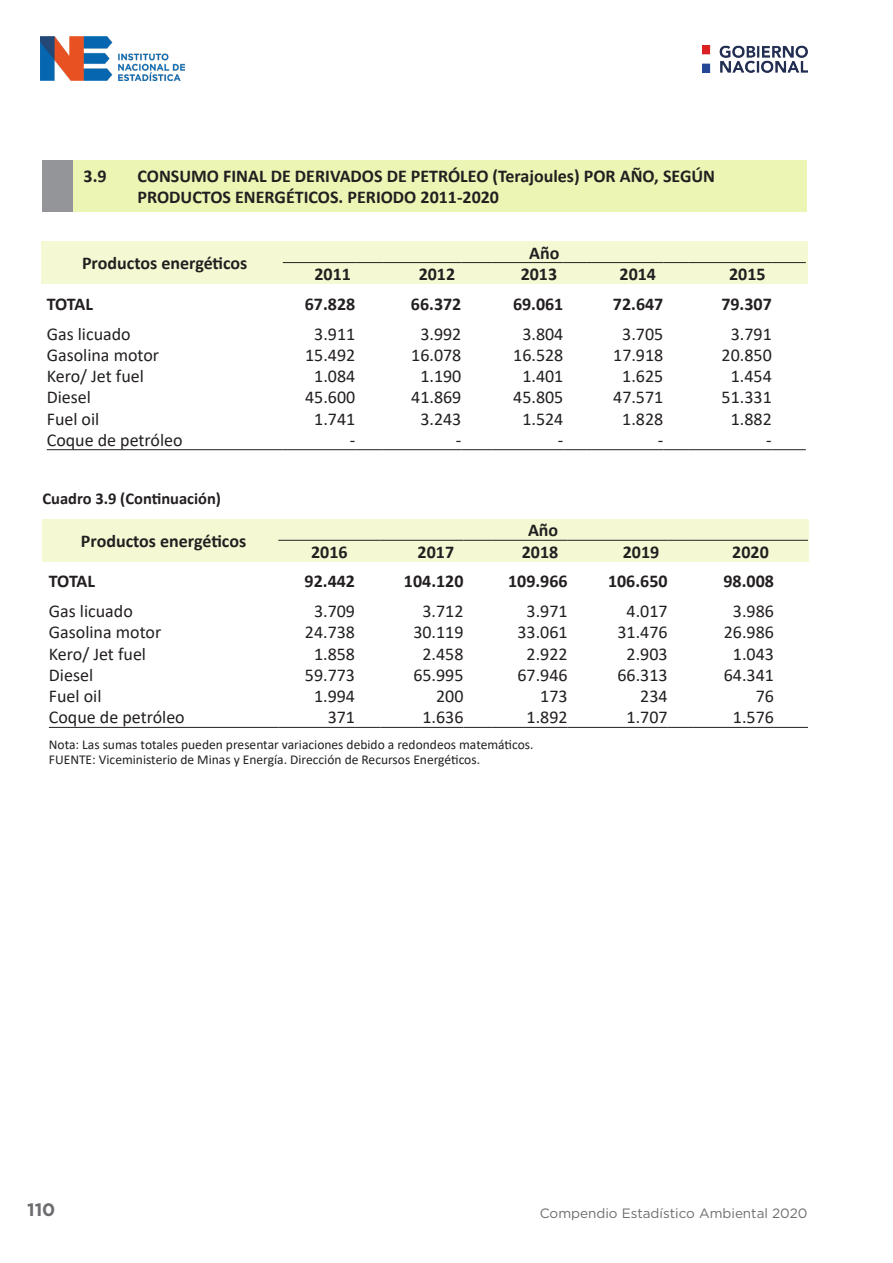
<style>
.page{position:relative;width:893px;height:1263px;background:#fff}
.page>*{position:absolute;margin:0;border:0;box-sizing:border-box;transform-origin:0 0}
.t1{font:18px "Calibri";color:#231f20}
.t2{font:700 18px "Calibri";color:#231f20}
.t3{font:700 18px "Gotham";color:#6c6d70}
.t4{font:700 16.5px "Calibri";color:#231f20}
.t5{font:13.5px "Calibri";color:#231f20}
.t6{font:13.5px "Gotham";color:#6c6d70}
</style>
<div class="page">
<img style="left:702px;top:45px;width:106px;height:28px">
<img style="left:40px;top:37px;width:145px;height:44px">
<div style="left:73px;top:161px;width:734px;height:51px;background:#edf5b5"></div>
<div style="left:43px;top:161px;width:30px;height:51px;background:#939598"></div>
<div style="left:41px;top:241px;width:766px;height:43px;background:#f4f9d3"></div>
<hr style="left:283px;top:262px;width:72px;height:1px;background:#231f20">
<svg style="left:355px;top:262px;width:28px;height:1px"></svg>
<hr style="left:383px;top:262px;width:78px;height:1px;background:#231f20">
<hr style="left:461px;top:262px;width:30px;height:1px;background:#231f20">
<hr style="left:491px;top:262px;width:72px;height:1px;background:#231f20">
<svg style="left:563px;top:262px;width:24px;height:1px"></svg>
<hr style="left:587px;top:262px;width:76px;height:1px;background:#231f20">
<svg style="left:663px;top:262px;width:26px;height:1px"></svg>
<hr style="left:689px;top:262px;width:83px;height:1px;background:#231f20">
<hr style="left:772px;top:262px;width:34px;height:1px;background:#231f20">
<hr style="left:689px;top:449px;width:83px;height:1px;background:#231f20">
<hr style="left:772px;top:449px;width:34px;height:1px;background:#231f20">
<hr style="left:47px;top:449px;width:236px;height:1px;background:#231f20">
<hr style="left:283px;top:449px;width:72px;height:1px;background:#231f20">
<svg style="left:355px;top:449px;width:28px;height:1px"></svg>
<hr style="left:383px;top:449px;width:78px;height:1px;background:#231f20">
<hr style="left:461px;top:449px;width:30px;height:1px;background:#231f20">
<hr style="left:491px;top:449px;width:72px;height:1px;background:#231f20">
<svg style="left:563px;top:449px;width:24px;height:1px"></svg>
<hr style="left:587px;top:449px;width:76px;height:1px;background:#231f20">
<svg style="left:663px;top:449px;width:26px;height:1px"></svg>
<div style="left:43px;top:519px;width:766px;height:43px;background:#f4f9d3"></div>
<hr style="left:278px;top:540px;width:77px;height:1px;background:#231f20">
<svg style="left:355px;top:540px;width:26px;height:1px"></svg>
<hr style="left:381px;top:540px;width:82px;height:1px;background:#231f20">
<svg style="left:463px;top:540px;width:28px;height:1px"></svg>
<hr style="left:491px;top:540px;width:77px;height:1px;background:#231f20">
<svg style="left:568px;top:540px;width:21px;height:1px"></svg>
<hr style="left:589px;top:540px;width:79px;height:1px;background:#231f20">
<svg style="left:668px;top:540px;width:25px;height:1px"></svg>
<hr style="left:693px;top:540px;width:81px;height:1px;background:#231f20">
<hr style="left:774px;top:540px;width:34px;height:1px;background:#231f20">
<hr style="left:278px;top:727px;width:77px;height:1px;background:#231f20">
<hr style="left:381px;top:727px;width:82px;height:1px;background:#231f20">
<hr style="left:491px;top:727px;width:77px;height:1px;background:#231f20">
<svg style="left:568px;top:727px;width:21px;height:1px"></svg>
<hr style="left:589px;top:727px;width:79px;height:1px;background:#231f20">
<hr style="left:693px;top:727px;width:81px;height:1px;background:#231f20">
<hr style="left:49px;top:727px;width:229px;height:1px;background:#231f20">
<svg style="left:355px;top:727px;width:26px;height:1px"></svg>
<svg style="left:463px;top:727px;width:28px;height:1px"></svg>
<svg style="left:668px;top:727px;width:25px;height:1px"></svg>
<hr style="left:774px;top:727px;width:34px;height:1px;background:#231f20">
<p class="t2" style="left:84px;top:163px;width:25px">3.9</p>
<p class="t2" style="left:138px;top:163px;width:579px">CONSUMO FINAL DE DERIVADOS DE PETRÓLEO (Terajoules) POR AÑO, SEGÚN</p>
<p class="t2" style="left:138px;top:184px;width:363px">PRODUCTOS ENERGÉTICOS. PERIODO 2011-2020</p>
<p class="t2" style="left:82px;top:251px;width:167px">Productos energéticos</p>
<p class="t2" style="left:529px;top:240px;width:32px">Año</p>
<p class="t2" style="left:314px;top:261px;width:38px">2011</p>
<p class="t2" style="left:419px;top:261px;width:38px">2012</p>
<p class="t2" style="left:521px;top:261px;width:38px">2013</p>
<p class="t2" style="left:620px;top:261px;width:38px">2014</p>
<p class="t2" style="left:729px;top:261px;width:38px">2015</p>
<p class="t2" style="left:47px;top:291px;width:48px">TOTAL</p>
<p class="t2" style="left:305px;top:291px;width:52px">67.828</p>
<p class="t2" style="left:411px;top:291px;width:52px">66.372</p>
<p class="t2" style="left:513px;top:291px;width:52px">69.061</p>
<p class="t2" style="left:613px;top:291px;width:52px">72.647</p>
<p class="t2" style="left:721px;top:291px;width:52px">79.307</p>
<p class="t1" style="left:47px;top:321px;width:85px">Gas licuado</p>
<p class="t1" style="left:314px;top:321px;width:43px">3.911</p>
<p class="t1" style="left:420px;top:321px;width:43px">3.992</p>
<p class="t1" style="left:522px;top:321px;width:43px">3.804</p>
<p class="t1" style="left:622px;top:321px;width:43px">3.705</p>
<p class="t1" style="left:731px;top:321px;width:43px">3.791</p>
<p class="t1" style="left:47px;top:342px;width:114px">Gasolina motor</p>
<p class="t1" style="left:305px;top:342px;width:52px">15.492</p>
<p class="t1" style="left:411px;top:342px;width:52px">16.078</p>
<p class="t1" style="left:513px;top:342px;width:52px">16.528</p>
<p class="t1" style="left:613px;top:342px;width:52px">17.918</p>
<p class="t1" style="left:722px;top:342px;width:52px">20.850</p>
<p class="t1" style="left:47px;top:364px;width:99px">Kero/ Jet fuel</p>
<p class="t1" style="left:314px;top:364px;width:43px">1.084</p>
<p class="t1" style="left:420px;top:364px;width:43px">1.190</p>
<p class="t1" style="left:522px;top:364px;width:43px">1.401</p>
<p class="t1" style="left:622px;top:364px;width:43px">1.625</p>
<p class="t1" style="left:731px;top:364px;width:43px">1.454</p>
<p class="t1" style="left:47px;top:385px;width:46px">Diesel</p>
<p class="t1" style="left:305px;top:385px;width:52px">45.600</p>
<p class="t1" style="left:411px;top:385px;width:52px">41.869</p>
<p class="t1" style="left:513px;top:385px;width:52px">45.805</p>
<p class="t1" style="left:613px;top:385px;width:52px">47.571</p>
<p class="t1" style="left:722px;top:385px;width:52px">51.331</p>
<p class="t1" style="left:47px;top:406px;width:54px">Fuel oil</p>
<p class="t1" style="left:314px;top:406px;width:43px">1.741</p>
<p class="t1" style="left:420px;top:406px;width:43px">3.243</p>
<p class="t1" style="left:522px;top:406px;width:43px">1.524</p>
<p class="t1" style="left:622px;top:406px;width:43px">1.828</p>
<p class="t1" style="left:731px;top:406px;width:43px">1.882</p>
<p class="t1" style="left:47px;top:427px;width:137px">Coque de petróleo</p>
<p class="t1" style="left:350px;top:427px;width:7px">-</p>
<p class="t1" style="left:456px;top:427px;width:7px">-</p>
<p class="t1" style="left:558px;top:427px;width:7px">-</p>
<p class="t1" style="left:658px;top:427px;width:7px">-</p>
<p class="t1" style="left:766px;top:427px;width:7px">-</p>
<p class="t4" style="left:43px;top:487px;width:180px">Cuadro 3.9 (Continuación)</p>
<p class="t2" style="left:81px;top:528px;width:167px">Productos energéticos</p>
<p class="t2" style="left:528px;top:517px;width:32px">Año</p>
<p class="t2" style="left:311px;top:539px;width:38px">2016</p>
<p class="t2" style="left:418px;top:539px;width:38px">2017</p>
<p class="t2" style="left:522px;top:539px;width:38px">2018</p>
<p class="t2" style="left:623px;top:539px;width:38px">2019</p>
<p class="t2" style="left:732px;top:539px;width:38px">2020</p>
<p class="t2" style="left:49px;top:569px;width:48px">TOTAL</p>
<p class="t2" style="left:305px;top:569px;width:52px">92.442</p>
<p class="t2" style="left:404px;top:569px;width:61px">104.120</p>
<p class="t2" style="left:508px;top:569px;width:61px">109.966</p>
<p class="t2" style="left:608px;top:569px;width:61px">106.650</p>
<p class="t2" style="left:723px;top:569px;width:52px">98.008</p>
<p class="t1" style="left:49px;top:599px;width:85px">Gas licuado</p>
<p class="t1" style="left:314px;top:599px;width:43px">3.709</p>
<p class="t1" style="left:422px;top:599px;width:43px">3.712</p>
<p class="t1" style="left:527px;top:599px;width:43px">3.971</p>
<p class="t1" style="left:627px;top:599px;width:43px">4.017</p>
<p class="t1" style="left:733px;top:599px;width:43px">3.986</p>
<p class="t1" style="left:49px;top:620px;width:114px">Gasolina motor</p>
<p class="t1" style="left:305px;top:620px;width:52px">24.738</p>
<p class="t1" style="left:413px;top:620px;width:52px">30.119</p>
<p class="t1" style="left:517px;top:620px;width:52px">33.061</p>
<p class="t1" style="left:617px;top:620px;width:52px">31.476</p>
<p class="t1" style="left:724px;top:620px;width:52px">26.986</p>
<p class="t1" style="left:49px;top:641px;width:99px">Kero/ Jet fuel</p>
<p class="t1" style="left:314px;top:641px;width:43px">1.858</p>
<p class="t1" style="left:422px;top:641px;width:43px">2.458</p>
<p class="t1" style="left:527px;top:641px;width:43px">2.922</p>
<p class="t1" style="left:627px;top:641px;width:43px">2.903</p>
<p class="t1" style="left:733px;top:641px;width:43px">1.043</p>
<p class="t1" style="left:49px;top:662px;width:46px">Diesel</p>
<p class="t1" style="left:305px;top:662px;width:52px">59.773</p>
<p class="t1" style="left:413px;top:662px;width:52px">65.995</p>
<p class="t1" style="left:517px;top:662px;width:52px">67.946</p>
<p class="t1" style="left:617px;top:662px;width:52px">66.313</p>
<p class="t1" style="left:724px;top:662px;width:52px">64.341</p>
<p class="t1" style="left:49px;top:684px;width:54px">Fuel oil</p>
<p class="t1" style="left:314px;top:684px;width:43px">1.994</p>
<p class="t1" style="left:436px;top:684px;width:29px">200</p>
<p class="t1" style="left:540px;top:684px;width:29px">173</p>
<p class="t1" style="left:640px;top:684px;width:29px">234</p>
<p class="t1" style="left:756px;top:684px;width:20px">76</p>
<p class="t1" style="left:49px;top:705px;width:137px">Coque de petróleo</p>
<p class="t1" style="left:328px;top:705px;width:29px">371</p>
<p class="t1" style="left:422px;top:705px;width:43px">1.636</p>
<p class="t1" style="left:527px;top:705px;width:43px">1.892</p>
<p class="t1" style="left:627px;top:705px;width:43px">1.707</p>
<p class="t1" style="left:733px;top:705px;width:43px">1.576</p>
<p class="t5" style="left:49px;top:735px;width:486px">Nota: Las sumas totales pueden presentar variaciones debido a redondeos matemáticos.</p>
<p class="t5" style="left:49px;top:750px;width:433px">FUENTE: Viceministerio de Minas y Energía. Dirección de Recursos Energéticos.</p>
<p class="t3" style="left:27px;top:1199px;width:30px">110</p>
<p class="t6" style="left:540px;top:1204px;width:269px">Compendio Estadístico Ambiental 2020</p>
</div>
